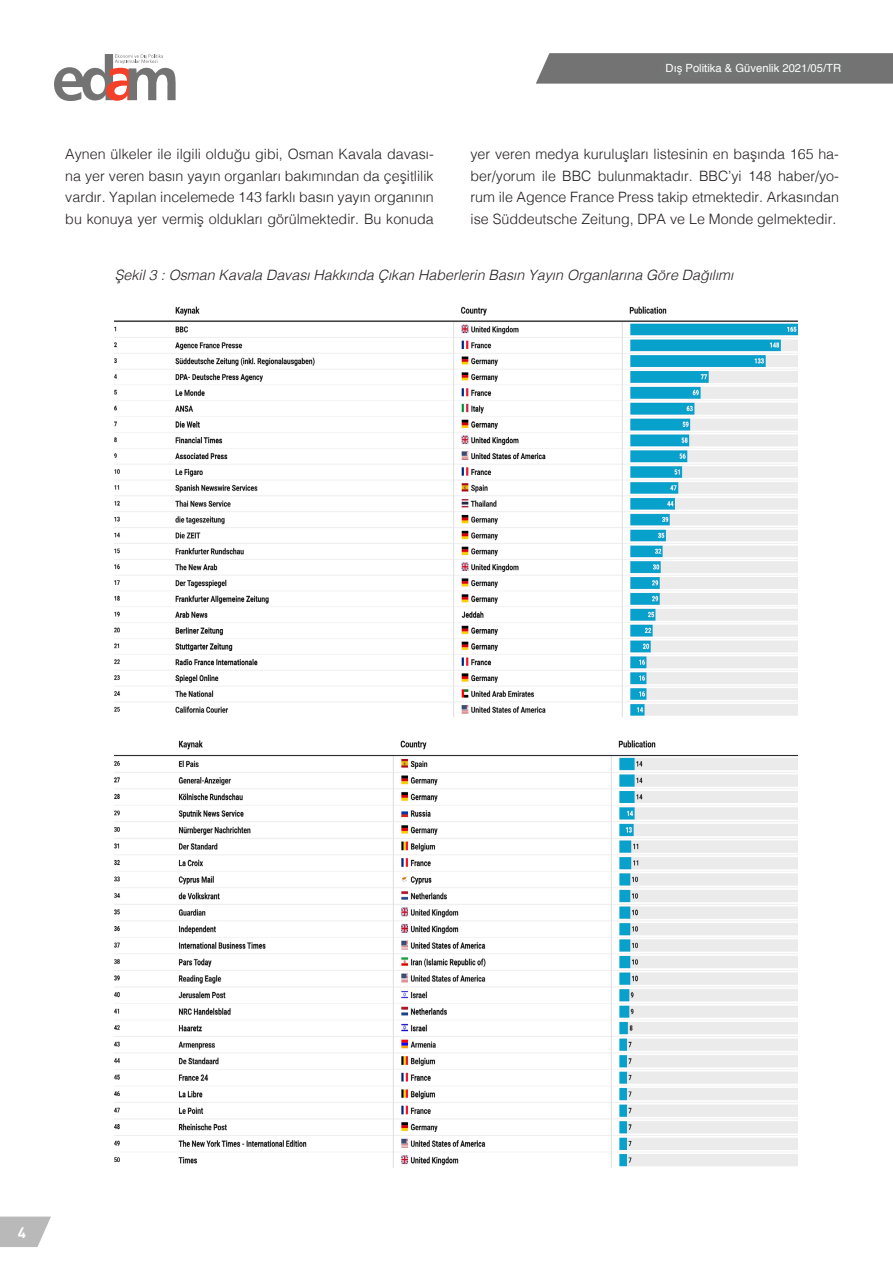
<style>
.page{position:relative;width:893px;height:1263px;background:#fff}
.page>*{position:absolute;margin:0;border:0;box-sizing:border-box;transform-origin:0 0}
.t1{font:700 15px "DIN Pro";color:#fff}
.t2{font:300 14.25px/21.6px "Helvetica";color:#231f20;text-align:justify}
.t3{font:italic 300 14.25px "Helvetica";color:#231f20}
.t4{font:12px "DIN Pro";letter-spacing:-.02em;color:#fff}
.t5{font:11.25px "Helvetica";color:#fff}
</style>
<div class="page">
<svg style="left:0;top:1216px;width:51px;height:31px;background:#c3c3c3"></svg>
<svg style="left:536px;top:53px;width:357px;height:31px;background:#797979"></svg>
<svg style="left:54px;top:54px;width:122px;height:47px"></svg>
<div style="left:663px;top:58px;width:177px;height:18px;background:#737474"></div>
<img style="left:115px;top:306px;width:682px;height:412px">
<img style="left:115px;top:740px;width:682px;height:428px">
<p class="t4" style="left:662px;top:60px;width:178px">Dış Politika &amp; Güvenlik 2021/02/TR</p>
<p class="t5" style="left:665px;top:59px;width:177px">Dış Politika &amp; Güvenlik 2021/05/TR</p>
<p class="t2" style="left:65px;top:142px;width:370px">Aynen ülkeler ile ilgili olduğu gibi, Osman Kavala davası&shy;na yer veren basın yayın organları bakımından da çeşitlilik vardır. Yapılan incelemede 143 farklı basın yayın organının bu konuya yer vermiş oldukları görülmektedir. Bu konuda</p>
<p class="t2" style="left:470px;top:142px;width:370px">yer veren medya kuruluşları listesinin en başında 165 ha&shy;ber/yorum ile BBC bulunmaktadır. BBC’yi 148 haber/yo&shy;rum ile Agence France Press takip etmektedir. Arkasından ise Süddeutsche Zeitung, DPA ve Le Monde gelmektedir.</p>
<p class="t3" style="left:115px;top:263px;width:620px">Şekil 3 : Osman Kavala Davası Hakkında Çıkan Haberlerin Basın Yayın Organlarına Göre Dağılımı</p>
<p class="t1" style="left:18px;top:1222px;width:10px">4</p>
</div>
